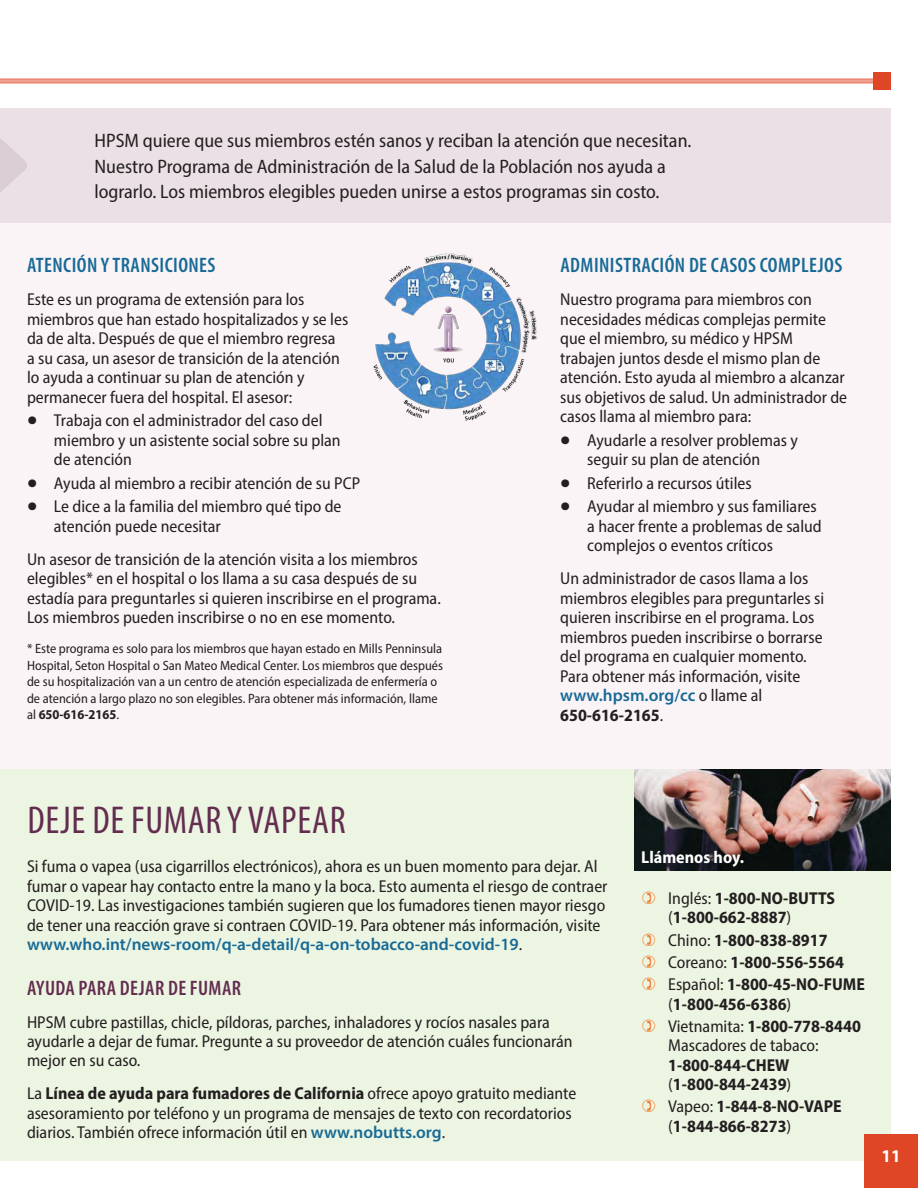
<style>
.page{position:relative;width:918px;height:1188px;background:#fff}
.page>*{position:absolute;margin:0;border:0;box-sizing:border-box;transform-origin:0 0}
.t1{font:condensed 39px "Myriad Pro";letter-spacing:.02em;color:#632d4f}
.t2{font:600 condensed 21px "Myriad Pro";letter-spacing:.02em;color:#186a95}
.t3{font:600 condensed 21px "Myriad Pro";letter-spacing:.02em;color:#632d4f}
.t4{font:semi-condensed 19.5px/25.5px "Myriad Pro";color:#231f20}
.t5{font:700 18px "Myriad Pro";color:#fff;scale:.96 1}
.t6{font:semi-condensed 17.25px/19.5px "Myriad Pro";color:#231f20}
.t7{font:700 semi-condensed 17.25px/19.5px "Myriad Pro";color:#231f20}
.t8{font:700 semi-condensed 17.25px "Myriad Pro";color:#fff}
.t9{font:semi-condensed 13.5px/16.5px "Myriad Pro";color:#231f20}
.s1{font-family:"Source Sans Pro";font-stretch:normal}
.s2{font-weight:700}
.s3{font-weight:600;font-stretch:normal;color:#186a95}
.s4{font-weight:400}
</style>
<div class="page">
<div style="left:0;top:108px;width:891px;height:662px;background:#faf4f7"></div>
<div style="left:0;top:770px;width:891px;height:391px;background:#ecf5e2"></div>
<img style="left:634px;top:770px;width:257px;height:101px">
<img style="left:373px;top:252px;width:165px;height:169px">
<div style="left:0;top:108px;width:891px;height:115px;background:#eae0e5"></div>
<svg style="left:0;top:138px;width:27px;height:54px"></svg>
<div style="left:864px;top:1134px;width:54px;height:54px;background:#df4625"></div>
<hr style="left:0;top:79px;width:882px;height:1px;background:#df4625">
<hr style="left:0;top:81px;width:882px;height:1px;background:#df4625">
<hr style="left:0;top:82px;width:882px;height:1px;background:#df4625">
<div style="left:873px;top:72px;width:18px;height:18px;background:#df4625"></div>
<p class="t4" style="left:94px;top:128px;width:599px">HPSM quiere que sus miembros estén sanos y reciban la atención que necesitan.<br>Nuestro Programa de Administración de la Salud de la Población nos ayuda a lograrlo. Los miembros elegibles pueden unirse a estos programas sin costo.</p>
<h2 class="t2" style="left:27px;top:252px;width:190px">ATENCIÓN Y TRANSICIONES</h2>
<p class="t6" style="left:27px;top:289px;width:323px">Este es un programa de extensión para los miembros que han estado hospitalizados y se les da de alta. Después de que el miembro regresa<br>a su casa, un asesor de transición de la atención lo ayuda a continuar su plan de atención y permanecer fuera del hospital. El asesor:</p>
<p class="t6" style="left:54px;top:411px;width:288px;text-indent:-27px"><span class="s1">●</span> Trabaja con el administrador del caso del miembro y un asistente social sobre su plan de atención</p>
<p class="t6" style="left:27px;top:473px;width:335px"><span class="s1">●</span> Ayuda al miembro a recibir atención de su PCP</p>
<p class="t6" style="left:54px;top:497px;width:289px;text-indent:-27px"><span class="s1">●</span> Le dice a la familia del miembro qué tipo de atención puede necesitar</p>
<p class="t6" style="left:27px;top:549px;width:415px">Un asesor de transición de la atención visita a los miembros elegibles* en el hospital o los llama a su casa después de su estadía para preguntarles si quieren inscribirse en el programa.<br>Los miembros pueden inscribirse o no en ese momento.</p>
<p class="t9" style="left:27px;top:640px;width:418px">* Este programa es solo para los miembros que hayan estado en Mills Penninsula Hospital, Seton Hospital o San Mateo Medical Center. Los miembros que después de su hospitalización van a un centro de atención especializada de enfermería o de atención a largo plazo no son elegibles. Para obtener más información, llame al <span class="s2">650-616-2165</span>.</p>
<h2 class="t2" style="left:560px;top:252px;width:283px">ADMINISTRACIÓN DE CASOS COMPLEJOS</h2>
<p class="t6" style="left:560px;top:289px;width:288px">Nuestro programa para miembros con necesidades médicas complejas permite que el miembro, su médico y HPSM trabajen juntos desde el mismo plan de atención. Esto ayuda al miembro a alcanzar sus objetivos de salud. Un administrador de casos llama al miembro para:</p>
<p class="t6" style="left:587px;top:430px;width:212px;text-indent:-27px"><span class="s1">●</span> Ayudarle a resolver problemas y seguir su plan de atención</p>
<p class="t6" style="left:560px;top:473px;width:193px"><span class="s1">●</span> Referirlo a recursos útiles</p>
<p class="t6" style="left:587px;top:497px;width:236px;text-indent:-27px"><span class="s1">●</span> Ayudar al miembro y sus familiares a hacer frente a problemas de salud complejos o eventos críticos</p>
<p class="t6" style="left:560px;top:569px;width:265px">Un administrador de casos llama a los miembros elegibles para preguntarles si quieren inscribirse en el programa. Los miembros pueden inscribirse o borrarse del programa en cualquier momento.<br>Para obtener más información, visite <span class="s3">www.hpsm.org/cc</span> o llame al <span class="s2">650-616-2165</span>.</p>
<h1 class="t1" style="left:27px;top:796px;width:320px">DEJE DE FUMAR Y VAPEAR</h1>
<p class="t6" style="left:27px;top:856px;width:582px">Si fuma o vapea (usa cigarrillos electrónicos), ahora es un buen momento para dejar. Al fumar o vapear hay contacto entre la mano y la boca. Esto aumenta el riesgo de contraer COVID-19. Las investigaciones también sugieren que los fumadores tienen mayor riesgo de tener una reacción grave si contraen COVID-19. Para obtener más información, visite <span class="s3">www.who.int/news-room/q-a-detail/q-a-on-tobacco-and-covid-19</span>.</p>
<h2 class="t3" style="left:27px;top:975px;width:215px">AYUDA PARA DEJAR DE FUMAR</h2>
<p class="t6" style="left:27px;top:1012px;width:547px">HPSM cubre pastillas, chicle, píldoras, parches, inhaladores y rocíos nasales para ayudarle a dejar de fumar. Pregunte a su proveedor de atención cuáles funcionarán mejor en su caso.</p>
<p class="t6" style="left:27px;top:1084px;width:551px">La <span class="s2">Línea de ayuda para fumadores de California</span> ofrece apoyo gratuito mediante asesoramiento por teléfono y un programa de mensajes de texto con recordatorios diarios. También ofrece información útil en <span class="s3">www.nobutts.org</span>.</p>
<p class="t8" style="left:641px;top:847px;width:104px">Llámenos hoy.</p>
<p class="t7" style="left:668px;top:888px;width:168px"><span class="s4">Inglés:</span> 1-800-NO-BUTTS <span class="s4">(</span>1-800-662-8887<span class="s4">)</span></p>
<p class="t7" style="left:668px;top:930px;width:161px"><span class="s4">Chino:</span> 1-800-838-8917</p>
<p class="t7" style="left:668px;top:952px;width:177px"><span class="s4">Coreano:</span> 1-800-556-5564</p>
<p class="t7" style="left:668px;top:974px;width:198px"><span class="s4">Español:</span> 1-800-45-NO-FUME <span class="s4">(</span>1-800-456-6386<span class="s4">)</span></p>
<p class="t7" style="left:668px;top:1016px;width:194px"><span class="s4">Vietnamita:</span> 1-800-778-8440<br><span class="s4">Mascadores de tabaco:<br></span>1-800-844-CHEW <span class="s4">(</span>1-800-844-2439<span class="s4">)</span></p>
<p class="t7" style="left:668px;top:1096px;width:175px"><span class="s4">Vapeo:</span> 1-844-8-NO-VAPE <span class="s4">(</span>1-844-866-8273<span class="s4">)</span></p>
<p class="t5" style="left:881px;top:1144px;width:21px">11</p>
</div>
